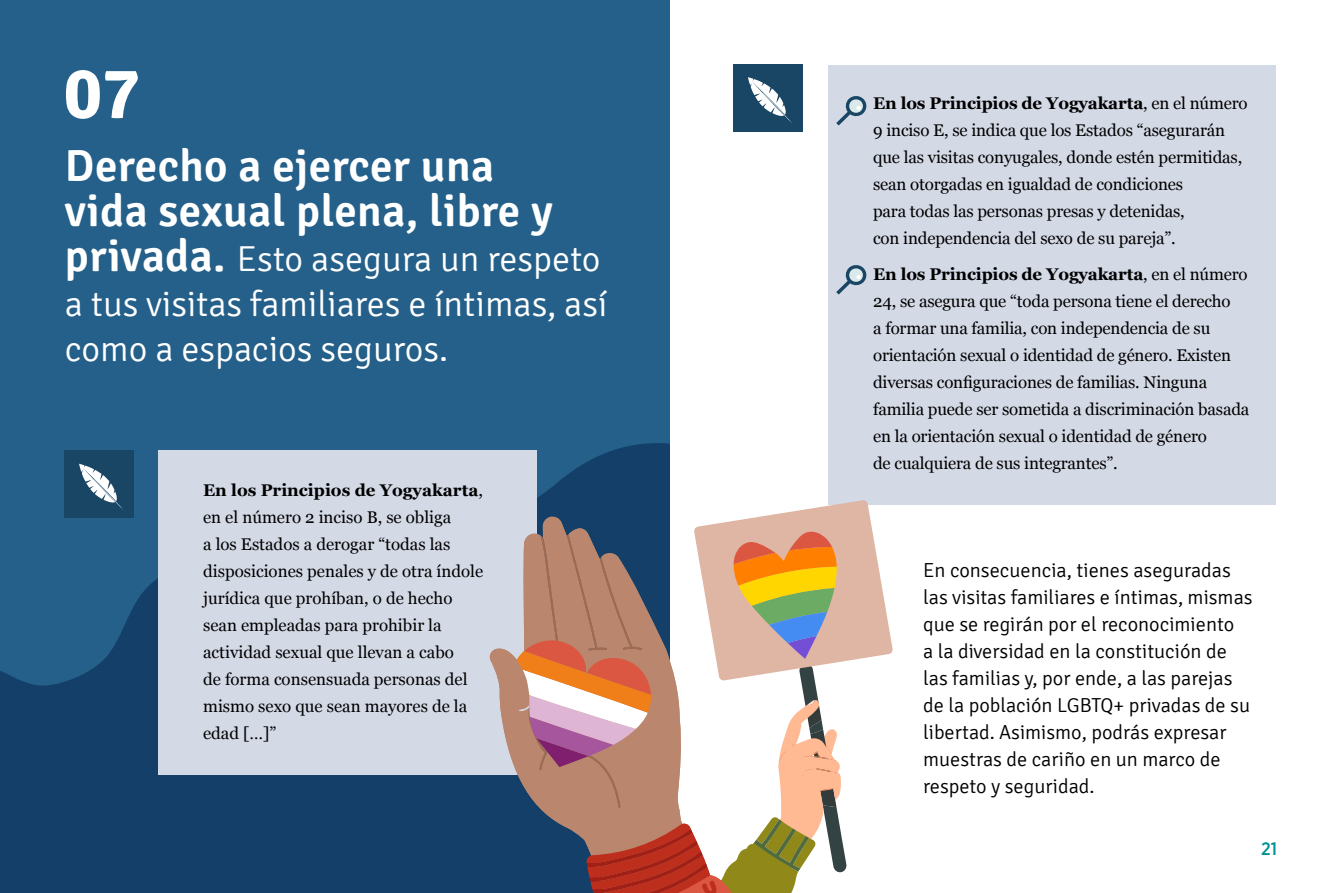
<style>
.page{position:relative;width:1340px;height:893px;background:#fff}
.page>*{position:absolute;margin:0;border:0;box-sizing:border-box;transform-origin:0 0}
.t1{font:700 72px "Signika";color:#fff}
.t2{font:600 45px/45px "Signika";letter-spacing:.01em;color:#fff}
.t3{font:300 36px/45px "Signika";color:#fff}
.t4{font:300 20.25px/27px "Signika";color:#000}
.t5{font:500 18px "Gotham Narrow";color:#009297}
.t6{font:16.88px/27px "Georgia";letter-spacing:-.01em;color:#000}
.s1{font-weight:600;font-size:45px}
.s2{font-weight:700}
</style>
<div class="page">
<div style="left:0;top:0;width:670px;height:893px;background:#246089"></div>
<svg style="left:0;top:443px;width:670px;height:450px;fill:#143f68"></svg>
<div style="left:828px;top:65px;width:448px;height:440px;background:#d4d9e6"></div>
<div style="left:158px;top:450px;width:379px;height:324px;background:#d4d9e6"></div>
<div style="left:733px;top:64px;width:70px;height:67px;background:#194665"></div>
<svg style="left:748px;top:77px;width:44px;height:46px"></svg>
<div style="left:65px;top:450px;width:69px;height:68px;background:#194665"></div>
<svg style="left:79px;top:464px;width:44px;height:45px"></svg>
<svg style="left:488px;top:648px;width:29px;height:226px"></svg>
<svg style="left:517px;top:500px;width:376px;height:393px"></svg>
<svg style="left:836px;top:96px;width:31px;height:29px"></svg>
<svg style="left:836px;top:265px;width:31px;height:30px"></svg>
<h1 class="t1" style="left:64px;top:50px;width:78px">07</h1>
<h2 class="t2" style="left:65px;top:144px;width:489px">Derecho a ejercer una vida sexual plena, libre y</h2>
<h3 class="t3" style="left:65px;top:237px;width:544px"><span class="s1">privada.</span> Esto asegura un respeto a tus visitas familiares e íntimas, así como a espacios seguros.</h3>
<p class="t6" style="left:203px;top:476px;width:282px"><span class="s2">En los Principios de Yogyakarta</span>, en el número 2 inciso B, se obliga<br>a los Estados a derogar “todas las disposiciones penales y de otra índole jurídica que prohíban, o de hecho sean empleadas para prohibir la actividad sexual que llevan a cabo<br>de forma consensuada personas del mismo sexo que sean mayores de la edad […]”</p>
<p class="t6" style="left:873px;top:89px;width:376px"><span class="s2">En los Principios de Yogyakarta</span>, en el número 9 inciso E, se indica que los Estados “asegurarán que las visitas conyugales, donde estén permitidas, sean otorgadas en igualdad de condiciones<br>para todas las personas presas y detenidas,<br>con independencia del sexo de su pareja”.</p>
<p class="t6" style="left:873px;top:260px;width:378px"><span class="s2">En los Principios de Yogyakarta</span>, en el número 24, se asegura que “toda persona tiene el derecho<br>a formar una familia, con independencia de su orientación sexual o identidad de género. Existen diversas configuraciones de familias. Ninguna familia puede ser sometida a discriminación basada en la orientación sexual o identidad de género<br>de cualquiera de sus integrantes”.</p>
<p class="t4" style="left:923px;top:557px;width:331px">En consecuencia, tienes aseguradas las visitas familiares e íntimas, mismas que se regirán por el reconocimiento<br>a la diversidad en la constitución de las familias y, por ende, a las parejas de la población LGBTQ+ privadas de su libertad. Asimismo, podrás expresar muestras de cariño en un marco de respeto y seguridad.</p>
<p class="t5" style="left:1261px;top:837px;width:17px">21</p>
</div>
